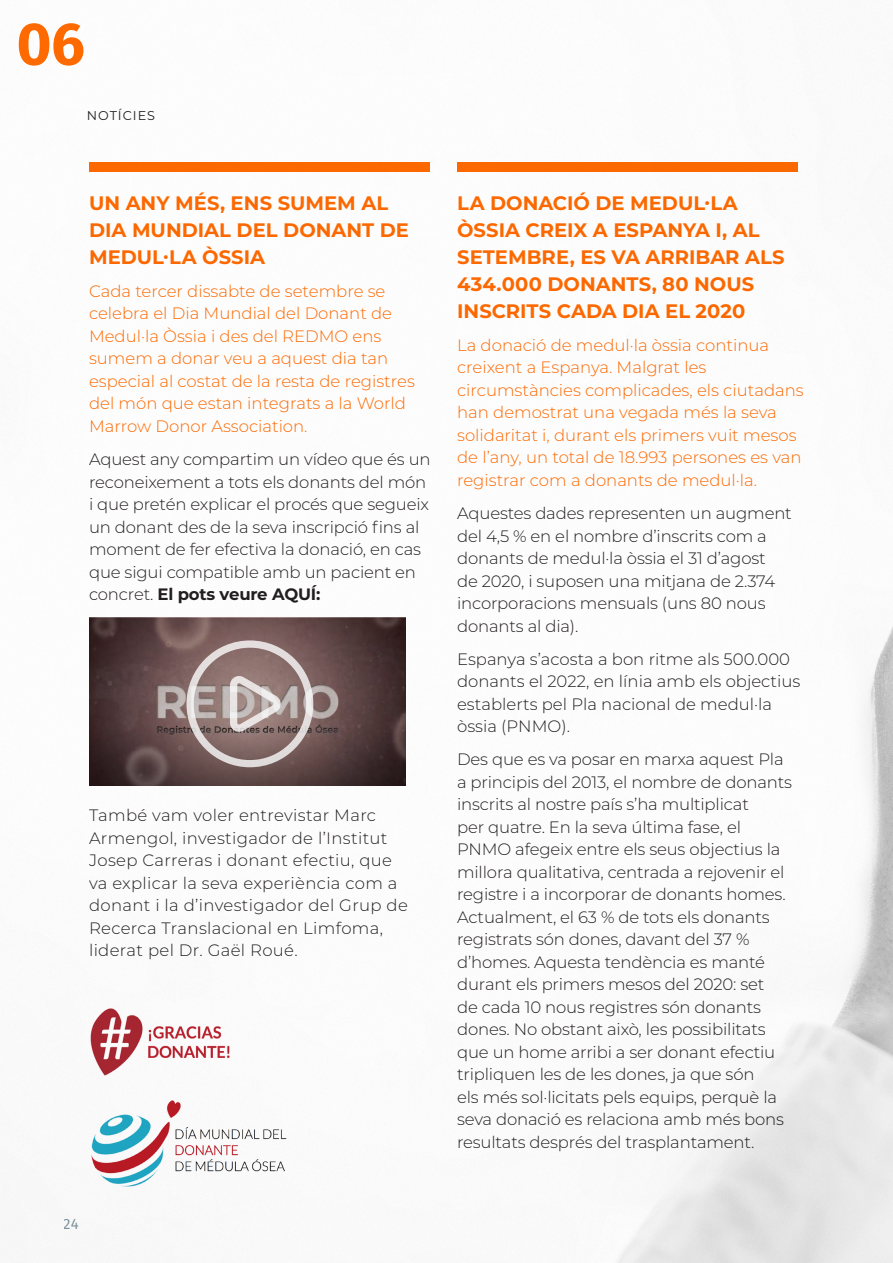
<style>
.page{position:relative;width:893px;height:1263px;background:#fff}
.page>*{position:absolute;margin:0;border:0;box-sizing:border-box;transform-origin:0 0}
.Cover_Main_Theme{font:700 60px "Fira Sans";color:#ff6a00}
.t1{font:700 19.5px/27px "Montserrat";color:#ff6a00}
.t2{font:300 16.5px/22.5px "Montserrat";letter-spacing:-.01em;color:#231f20}
.t3{font:300 16.5px/22.5px "Montserrat";color:#ff6a00}
.t4{font:300 16.5px/22.5px "Montserrat";letter-spacing:.02em;color:#231f20}
.t5{font:15px "Fira Sans";color:#647f8c}
.Copy_Text_1_column{font:12.75px "Montserrat";letter-spacing:.075em;color:#231f20}
.s1{font-weight:700}
</style>
<div class="page">
<img style="left:2px;top:617px;width:891px;height:646px">
<div style="left:89px;top:162px;width:341px;height:10px;background:#ff6a00"></div>
<img style="left:89px;top:618px;width:317px;height:167px">
<svg style="left:187px;top:640px;width:126px;height:127px"></svg>
<div style="left:457px;top:162px;width:341px;height:10px;background:#ff6a00"></div>
<img style="left:89px;top:1006px;width:146px;height:70px">
<img style="left:89px;top:1097px;width:202px;height:94px">
<p class="Cover_Main_Theme" style="left:17px;top:-7px;width:70px">06</p>
<p class="Copy_Text_1_column" style="left:87px;top:107px;width:70px">NOTÍCIES</p>
<p class="t1" style="left:89px;top:188px;width:321px">UN ANY MÉS, ENS SUMEM AL<br>DIA MUNDIAL DEL DONANT DE<br>MEDUL·LA ÒSSIA</p>
<p class="t3" style="left:89px;top:279px;width:327px">Cada tercer dissabte de setembre se celebra el Dia Mundial del Donant de Medul·la Òssia i des del REDMO ens sumem a donar veu a aquest dia tan especial al costat de la resta de registres del món que estan integrats a la World Marrow Donor Association.</p>
<p class="t2" style="left:89px;top:447px;width:343px">Aquest any compartim un vídeo que és un reconeixement a tots els donants del món i que pretén explicar el procés que segueix un donant des de la seva inscripció fins al moment de fer efectiva la donació, en cas que sigui compatible amb un pacient en concret. <span class="s1">El pots veure AQUÍ:</span></p>
<p class="t4" style="left:89px;top:804px;width:320px">També vam voler entrevistar Marc Armengol, investigador de l’Institut Josep Carreras i donant efectiu, que va explicar la seva experiència com a donant i la d’investigador del Grup de Recerca Translacional en Limfoma, liderat pel Dr. Gaël Roué.</p>
<p class="t5" style="left:64px;top:1213px;width:17px">24</p>
<p class="t1" style="left:457px;top:188px;width:329px">LA DONACIÓ DE MEDUL·LA<br>ÒSSIA CREIX A ESPANYA I, AL<br>SETEMBRE, ES VA ARRIBAR ALS<br>434.000 DONANTS, 80 NOUS<br>INSCRITS CADA DIA EL 2020</p>
<p class="t3" style="left:457px;top:333px;width:348px">La donació de medul·la òssia continua creixent a Espanya. Malgrat les circumstàncies complicades, els ciutadans han demostrat una vegada més la seva solidaritat i, durant els primers vuit mesos de l’any, un total de 18.993 persones es van registrar com a donants de medul·la.</p>
<p class="t2" style="left:457px;top:501px;width:336px">Aquestes dades representen un augment del 4,5 % en el nombre d’inscrits com a donants de medul·la òssia el 31 d’agost<br>de 2020, i suposen una mitjana de 2.374 incorporacions mensuals (uns 80 nous donants al dia).</p>
<p class="t2" style="left:457px;top:647px;width:345px">Espanya s’acosta a bon ritme als 500.000 donants el 2022, en línia amb els objectius establerts pel Pla nacional de medul·la òssia (PNMO).</p>
<p class="t2" style="left:457px;top:748px;width:336px">Des que es va posar en marxa aquest Pla a principis del 2013, el nombre de donants inscrits al nostre país s’ha multiplicat<br>per quatre. En la seva última fase, el PNMO afegeix entre els seus objectius la millora qualitativa, centrada a rejovenir el registre i a incorporar de donants homes.<br>Actualment, el 63 % de tots els donants registrats són dones, davant del 37 % d’homes. Aquesta tendència es manté durant els primers mesos del 2020: set<br>de cada 10 nous registres són donants dones. No obstant això, les possibilitats que un home arribi a ser donant efectiu tripliquen les de les dones, ja que són<br>els més sol·licitats pels equips, perquè la seva donació es relaciona amb més bons resultats després del trasplantament.</p>
</div>
